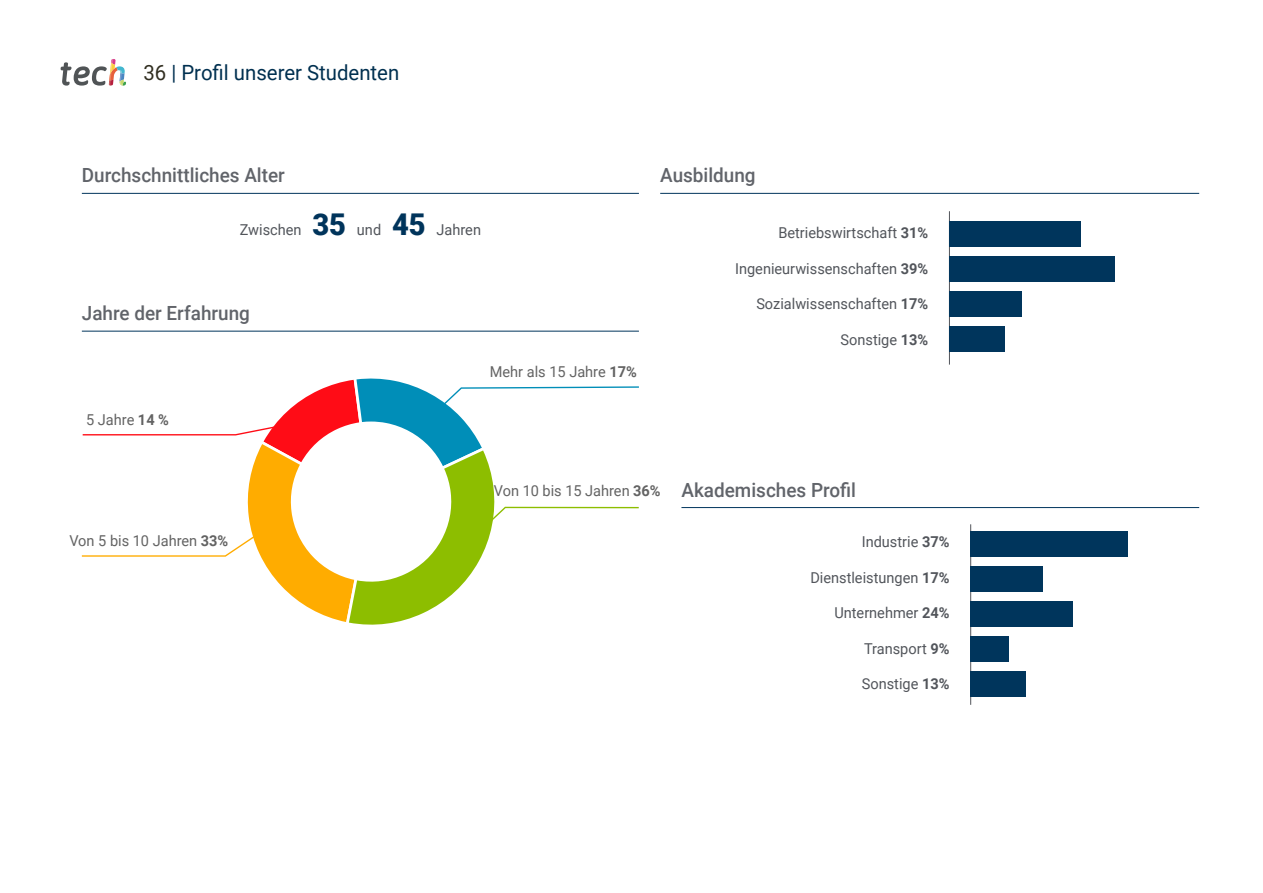
<style>
.page{position:relative;width:1263px;height:893px;background:#fff}
.page>*{position:absolute;margin:0;border:0;box-sizing:border-box;transform-origin:0 0}
.t1{font:21px "Roboto";color:#003050}
.t2{font:500 19.5px "Roboto";color:#61646a}
.t3{font:15px "Roboto";color:#52555b}
.t4{font:15px "Roboto";color:#636363}
.s1{color:#312e20}
.s2{font-weight:900;font-size:30px;color:#00345b}
.s3{font-weight:700}
</style>
<div class="page">
<hr style="left:82px;top:193px;width:557px;height:1px;background:#00355c">
<hr style="left:660px;top:193px;width:539px;height:1px;background:#00355c">
<hr style="left:681px;top:507px;width:518px;height:1px;background:#00355c">
<hr style="left:82px;top:331px;width:557px;height:1px;background:#00355c">
<svg style="left:82px;top:378px;width:557px;height:247px"></svg>
<hr style="left:949px;top:211px;width:1px;height:154px;background:#52555b">
<div style="left:949px;top:222px;width:132px;height:25px;background:#00355c"></div>
<div style="left:949px;top:256px;width:166px;height:26px;background:#00355c"></div>
<div style="left:949px;top:291px;width:73px;height:26px;background:#00355c"></div>
<div style="left:949px;top:326px;width:56px;height:26px;background:#00355c"></div>
<hr style="left:970px;top:524px;width:1px;height:181px;background:#52555b">
<div style="left:971px;top:566px;width:72px;height:26px;background:#00355c"></div>
<div style="left:971px;top:532px;width:157px;height:25px;background:#00355c"></div>
<div style="left:971px;top:601px;width:102px;height:26px;background:#00355c"></div>
<div style="left:971px;top:636px;width:38px;height:26px;background:#00355c"></div>
<div style="left:971px;top:671px;width:55px;height:25px;background:#00355c"></div>
<svg style="left:61px;top:59px;width:65px;height:27px"></svg>
<h1 class="t1" style="left:144px;top:57px;width:257px"><span class="s1">36</span> | Profil unserer Studenten</h1>
<h2 class="t2" style="left:82px;top:161px;width:204px">Durchschnittliches Alter</h2>
<h2 class="t2" style="left:660px;top:161px;width:97px">Ausbildung</h2>
<p class="t3" style="left:240px;top:219px;width:243px">Zwischen <span class="s2">35</span> und <span class="s2">45</span> Jahren</p>
<p class="t3" style="left:778px;top:222px;width:151px">Betriebswirtschaft <span class="s3">31%</span></p>
<p class="t3" style="left:735px;top:258px;width:195px">Ingenieurwissenschaften <span class="s3">39%</span></p>
<p class="t3" style="left:756px;top:293px;width:173px">Sozialwissenschaften <span class="s3">17%</span></p>
<p class="t3" style="left:840px;top:329px;width:89px">Sonstige <span class="s3">13%</span></p>
<h2 class="t2" style="left:82px;top:300px;width:170px">Jahre der Erfahrung</h2>
<p class="t4" style="left:86px;top:409px;width:84px">5 Jahre <span class="s3">14 %</span></p>
<p class="t4" style="left:69px;top:530px;width:160px">Von 5 bis 10 Jahren <span class="s3">33%</span></p>
<p class="t4" style="left:490px;top:361px;width:148px">Mehr als 15 Jahre <span class="s3">17%</span></p>
<p class="t4" style="left:494px;top:480px;width:168px">Von 10 bis 15 Jahren <span class="s3">36%</span></p>
<h2 class="t2" style="left:681px;top:476px;width:176px">Akademisches Profil</h2>
<p class="t3" style="left:862px;top:531px;width:89px">Industrie <span class="s3">37%</span></p>
<p class="t3" style="left:810px;top:567px;width:141px">Dienstleistungen <span class="s3">17%</span></p>
<p class="t3" style="left:834px;top:602px;width:117px">Unternehmer <span class="s3">24%</span></p>
<p class="t3" style="left:864px;top:638px;width:87px">Transport <span class="s3">9%</span></p>
<p class="t3" style="left:862px;top:673px;width:89px">Sonstige <span class="s3">13%</span></p>
</div>
